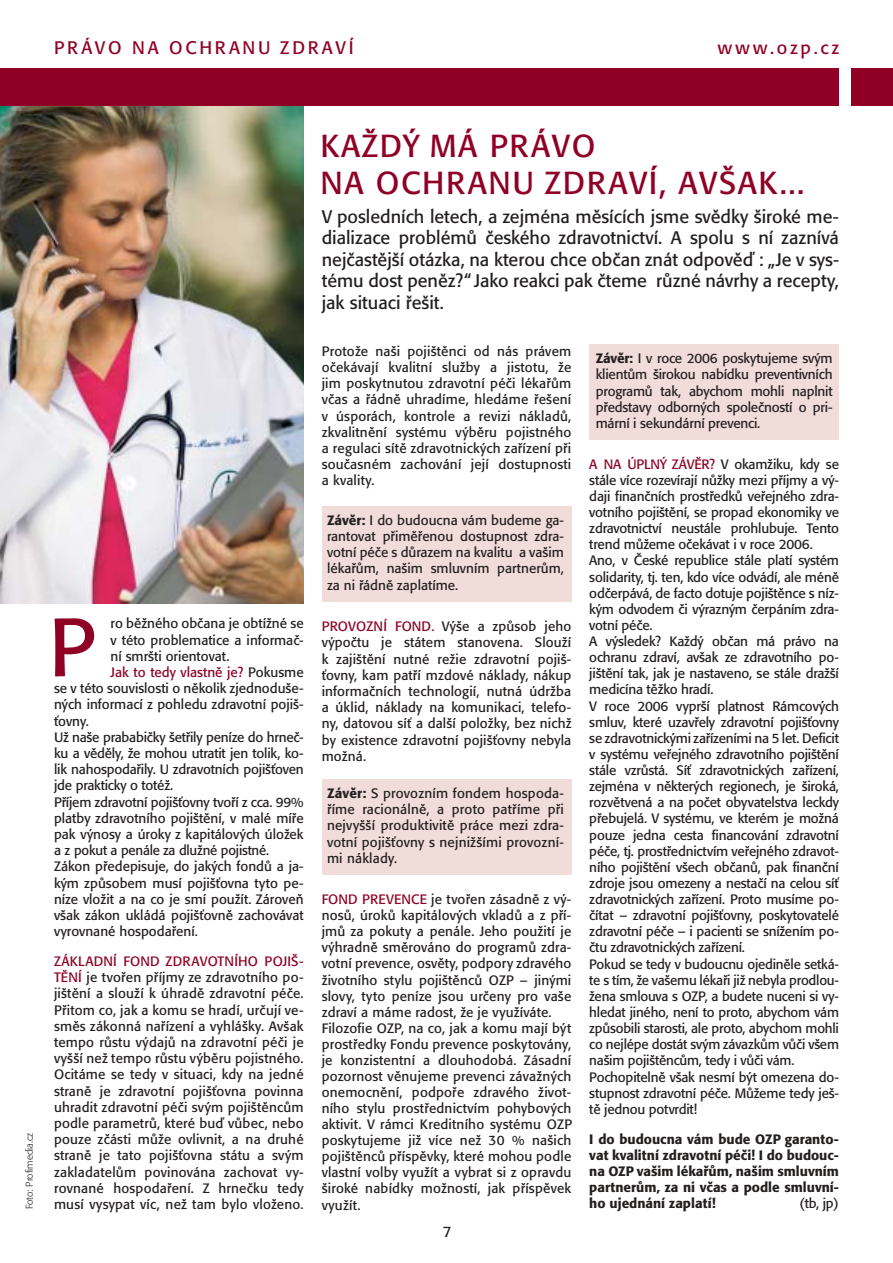
<style>
.page{position:relative;width:893px;height:1263px;background:#fff}
.page>*{position:absolute;margin:0;border:0;box-sizing:border-box;transform-origin:0 0}
.t1{font:81.6px "Formata CE";color:#900026}
.t2{font:31.5px/37.5px "Formata CE";letter-spacing:.05em;color:#900026}
.t3{font:18px/21.6px "Formata CE";color:#231f1f;text-align:justify}
.t4{font:18px "Formata CE";letter-spacing:.15em;color:#900026}
.t5{font:15px "Formata CE";color:#231f1f}
.t6{font:13.5px/16.2px "Formata CE";letter-spacing:-.015em;color:#231f1f;text-align:justify}
.t7{font:13.5px/16px "Formata CE";letter-spacing:.015em;color:#231f1f}
.t8{font:500 13.5px/16.2px "Formata CE";color:#231f1f;text-align:justify}
.t9{font:13.5px "Formata CE";color:#900026}
.t10{font:300 9.75px "Formata CE";color:#231f1f}
.s1{color:#231f1f}
.s2{color:#900026}
.s3{font-weight:500}
</style>
<div class="page">
<img style="left:0;top:105px;width:304px;height:499px">
<div style="left:0;top:68px;width:893px;height:37px;background:#900026"></div>
<div style="left:839px;top:0;width:11px;height:118px;background:#fff"></div>
<div style="left:322px;top:506px;width:249px;height:95px;background:#f0dcd8"></div>
<div style="left:322px;top:779px;width:249px;height:95px;background:#f0dcd8"></div>
<div style="left:589px;top:344px;width:250px;height:96px;background:#f0dcd8"></div>
<h3 class="t4" style="left:54px;top:40px;width:301px">PRÁVO NA OCHRANU ZDRAVÍ</h3>
<h3 class="t4" style="left:718px;top:40px;width:123px">www.ozp.cz</h3>
<p class="t10" style="left:25px;top:1209px;width:78px;rotate:-90deg">Foto: Profimedia.cz</p>
<p class="t6" style="left:111px;top:617px;width:195px">ro běžného občana je obtížné se</p>
<p class="t6" style="left:111px;top:633px;width:195px">v této problematice a informač-</p>
<p class="t6" style="left:111px;top:649px;width:120px">ní smršti orientovat.</p>
<p class="t9" style="left:111px;top:666px;width:195px">Jak to tedy vlastně je? <span class="s1">Pokusme</span></p>
<p class="t6" style="left:54px;top:681px;width:251px">se v této souvislosti o několik zjednoduše-</p>
<p class="t6" style="left:54px;top:698px;width:251px">ných informací z pohledu zdravotní pojiš-</p>
<p class="t6" style="left:54px;top:714px;width:37px">ťovny.</p>
<p class="t6" style="left:54px;top:730px;width:251px">Už naše prababičky šetřily peníze do hrneč-</p>
<p class="t6" style="left:54px;top:746px;width:251px">ku a věděly, že mohou utratit jen tolik, ko-</p>
<p class="t6" style="left:54px;top:762px;width:251px">lik nahospodařily. U zdravotních pojišťoven</p>
<p class="t6" style="left:54px;top:779px;width:121px">jde prakticky o totéž.</p>
<p class="t6" style="left:54px;top:795px;width:251px">Příjem zdravotní pojišťovny tvoří z cca. 99%</p>
<p class="t6" style="left:54px;top:811px;width:251px">platby zdravotního pojištění, v malé míře</p>
<p class="t6" style="left:54px;top:827px;width:251px">pak výnosy a úroky z kapitálových úložek</p>
<p class="t6" style="left:54px;top:843px;width:217px">a z pokut a penále za dlužné pojistné.</p>
<p class="t6" style="left:54px;top:860px;width:251px">Zákon předepisuje, do jakých fondů a ja-</p>
<p class="t6" style="left:54px;top:876px;width:251px">kým způsobem musí pojišťovna tyto pe-</p>
<p class="t6" style="left:54px;top:892px;width:251px">níze vložit a na co je smí použít. Zároveň</p>
<p class="t6" style="left:54px;top:908px;width:251px">však zákon ukládá pojišťovně zachovávat</p>
<p class="t6" style="left:54px;top:924px;width:145px">vyrovnané hospodaření.</p>
<p class="t6" style="left:54px;top:954px;width:251px"><span class="s2">ZÁKLADNÍ FOND ZDRAVOTNÍHO POJIŠ-TĚNÍ</span> je tvořen příjmy ze zdravotního po&shy;jištění a slouží k úhradě zdravotní péče.<br>Přitom co, jak a komu se hradí, určují ve&shy;směs zákonná nařízení a vyhlášky. Avšak tempo růstu výdajů na zdravotní péči je vyšší než tempo růstu výběru pojistného.<br>Ocitáme se tedy v situaci, kdy na jedné straně je zdravotní pojišťovna povinna uhradit zdravotní péči svým pojištěncům podle parametrů, které buď vůbec, nebo pouze zčásti může ovlivnit, a na druhé straně je tato pojišťovna státu a svým zakladatelům povinována zachovat vy&shy;rovnané hospodaření. Z hrnečku tedy musí vysypat víc, než tam bylo vloženo.</p>
<h1 class="t1" style="left:49px;top:613px;width:49px">P</h1>
<h2 class="t2" style="left:321px;top:130px;width:485px">KAŽDÝ MÁ PRÁVO<br>NA OCHRANU ZDRAVÍ, AVŠAK...</h2>
<p class="t3" style="left:322px;top:207px;width:519px">V posledních letech, a zejména měsících jsme svědky široké me&shy;dializace problémů českého zdravotnictví. A spolu s ní zaznívá nejčastější otázka, na kterou chce občan znát odpověď : „Je v sys&shy;tému dost peněz?“ Jako reakci pak čteme různé návrhy a recepty, jak situaci řešit.</p>
<p class="t6" style="left:322px;top:344px;width:251px">Protože naši pojištěnci od nás právem očekávají kvalitní služby a jistotu, že jim poskytnutou zdravotní péči lékařům včas a řádně uhradíme, hledáme řešení v úsporách, kontrole a revizi nákladů, zkvalitnění systému výběru pojistného a regulaci sítě zdravotnických zařízení při současném zachování její dostupnosti a kvality.</p>
<p class="t6" style="left:327px;top:513px;width:238px"><span class="s3">Závěr:</span> I do budoucna vám budeme ga&shy;rantovat přiměřenou dostupnost zdra&shy;votní péče s důrazem na kvalitu a vašim lékařům, našim smluvním partnerům, za ni řádně zaplatíme.</p>
<p class="t6" style="left:322px;top:619px;width:251px"><span class="s2">PROVOZNÍ FOND.</span> Výše a způsob jeho výpočtu je státem stanovena<span class="s2">.</span> Slouží k zajištění nutné režie zdravotní pojiš&shy;ťovny, kam patří mzdové náklady, nákup informačních technologií, nutná údržba a úklid, náklady na komunikaci, telefo&shy;ny, datovou síť a další položky, bez nichž by existence zdravotní pojišťovny nebyla možná.</p>
<p class="t6" style="left:327px;top:786px;width:238px"><span class="s3">Závěr:</span> S provozním fondem hospoda&shy;říme racionálně, a proto patříme při nejvyšší produktivitě práce mezi zdra&shy;votní pojišťovny s nejnižšími provozní&shy;mi náklady.</p>
<p class="t7" style="left:322px;top:892px;width:252px"><span class="s2">FOND PREVENCE</span> je tvořen zásadně z vý&shy;nosů, úroků kapitálových vkladů a z pří&shy;jmů za pokuty a penále. Jeho použití je výhradně směrováno do programů zdra&shy;votní prevence, osvěty, podpory zdravého životního stylu pojištěnců OZP – jinými slovy, tyto peníze jsou určeny pro vaše zdraví a máme radost, že je využíváte.<br>Filozofie OZP, na co, jak a komu mají být prostředky Fondu prevence poskytovány, je konzistentní a dlouhodobá. Zásadní pozornost věnujeme prevenci závažných onemocnění, podpoře zdravého život&shy;ního stylu prostřednictvím pohybových aktivit. V rámci Kreditního systému OZP poskytujeme již více než 30 % našich pojištěnců příspěvky, které mohou podle vlastní volby využít a vybrat si z opravdu široké nabídky možností, jak příspěvek využít.</p>
<p class="t5" style="left:443px;top:1225px;width:10px">7</p>
<p class="t6" style="left:596px;top:351px;width:238px"><span class="s3">Závěr:</span> I v roce 2006 poskytujeme svým klientům širokou nabídku preventivních programů tak, abychom mohli naplnit představy odborných společností o pri&shy;mární i sekundární prevenci.</p>
<p class="t6" style="left:589px;top:457px;width:251px;text-align:left"><span class="s2">A NA ÚPLNÝ ZÁVĚR?</span> V okamžiku, kdy se stále více rozevírají nůžky mezi příjmy a vý&shy;daji finančních prostředků veřejného zdra&shy;votního pojištění, se propad ekonomiky ve zdravotnictví neustále prohlubuje. Tento trend můžeme očekávat i v roce 2006.<br>Ano, v České republice stále platí systém solidarity, tj. ten, kdo více odvádí, ale méně odčerpává, de facto dotuje pojištěnce s níz&shy;kým odvodem či výrazným čerpáním zdra&shy;votní péče.<br>A výsledek? Každý občan má právo na ochranu zdraví, avšak ze zdravotního po&shy;jištění tak, jak je nastaveno, se stále dražší medicína těžko hradí.<br>V roce 2006 vyprší platnost Rámcových smluv, které uzavřely zdravotní pojišťovny se zdravotnickými zařízeními na 5 let. Deficit v systému veřejného zdravotního pojištění stále vzrůstá. Síť zdravotnických zařízení, zejména v některých regionech, je široká, rozvětvená a na počet obyvatelstva leckdy přebujelá. V systému, ve kterém je možná pouze jedna cesta financování zdravotní péče, tj. prostřednictvím veřejného zdravot&shy;ního pojištění všech občanů, pak finanční zdroje jsou omezeny a nestačí na celou síť zdravotnických zařízení. Proto musíme po&shy;čítat – zdravotní pojišťovny, poskytovatelé zdravotní péče – i pacienti se snížením po&shy;čtu zdravotnických zařízení.<br>Pokud se tedy v budoucnu ojediněle setká&shy;te s tím, že vašemu lékaři již nebyla prodlou&shy;žena smlouva s OZP, a budete nuceni si vy&shy;hledat jiného, není to proto, abychom vám způsobili starosti, ale proto, abychom mohli co nejlépe dostát svým závazkům vůči všem našim pojištěncům, tedy i vůči vám.<br>Pochopitelně však nesmí být omezena do&shy;stupnost zdravotní péče. Můžeme tedy ješ&shy;tě jednou potvrdit!</p>
<p class="t8" style="left:589px;top:1132px;width:251px">I do budoucna vám bude OZP garanto&shy;vat kvalitní zdravotní péči! I do budouc&shy;na OZP vašim lékařům, našim smluvním partnerům, za ni včas a podle smluvní&shy;ho ujednání zaplatí!</p>
<p class="t6" style="left:800px;top:1196px;width:41px">(tb, jp)</p>
</div>
